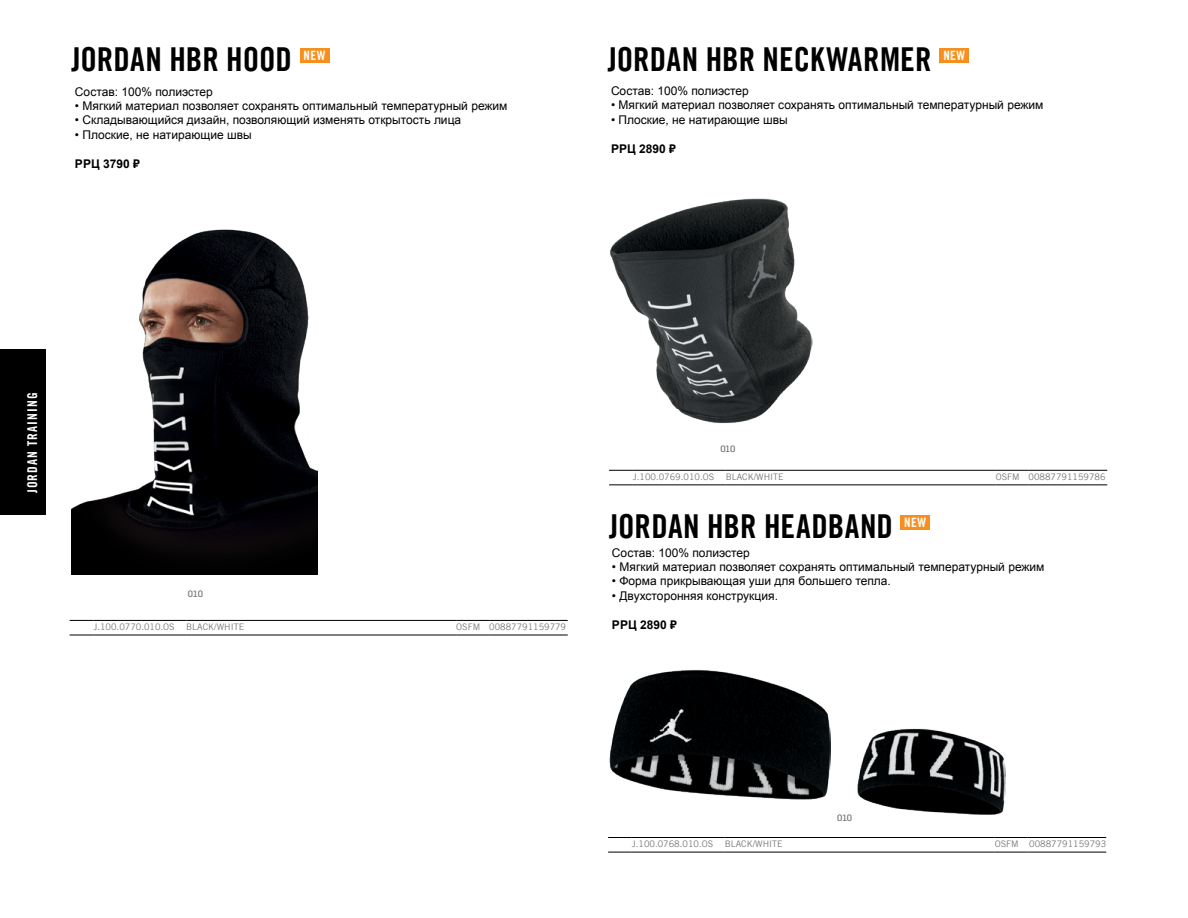
<style>
.page{position:relative;width:1188px;height:918px;background:#fff}
.page>*{position:absolute;margin:0;border:0;box-sizing:border-box;transform-origin:0 0}
.t1{font:700 condensed 33px "Trade Gothicfor Nike 365";color:#000}
.t2{font:700 condensed 13.5px "Trade Gothicfor Nike 365";letter-spacing:.08em;color:#fff}
.t3{font:700 condensed 12.9px "Trade Gothicfor Nike 365";letter-spacing:.035em;color:#fff}
.t4{font:12px "Arial";color:#000}
.t5{font:700 12px "Arial";color:#000}
.t6{font:9px "Trade Gothicfor Nike 365";color:#77787b}
.t7{font:9px "Flama Basic";color:#636466}
</style>
<div class="page">
<div style="left:0;top:349px;width:46px;height:166px;background:#000"></div>
<div style="left:300px;top:48px;width:29px;height:15px;background:#f78f1e"></div>
<div style="left:940px;top:48px;width:29px;height:15px;background:#f78f1e"></div>
<svg style="left:70px;top:620px;width:23px;height:1px"></svg>
<hr style="left:93px;top:620px;width:93px;height:1px;background:#000">
<hr style="left:186px;top:620px;width:270px;height:1px;background:#000">
<hr style="left:456px;top:620px;width:33px;height:1px;background:#000">
<hr style="left:489px;top:620px;width:79px;height:1px;background:#000">
<svg style="left:70px;top:635px;width:23px;height:1px"></svg>
<hr style="left:93px;top:635px;width:93px;height:1px;background:#000">
<hr style="left:186px;top:635px;width:270px;height:1px;background:#000">
<hr style="left:456px;top:635px;width:33px;height:1px;background:#000">
<hr style="left:489px;top:635px;width:79px;height:1px;background:#000">
<svg style="left:609px;top:470px;width:24px;height:1px"></svg>
<hr style="left:633px;top:470px;width:93px;height:1px;background:#000">
<hr style="left:726px;top:470px;width:270px;height:1px;background:#000">
<hr style="left:996px;top:470px;width:33px;height:1px;background:#000">
<hr style="left:1029px;top:470px;width:78px;height:1px;background:#000">
<svg style="left:609px;top:485px;width:24px;height:1px"></svg>
<hr style="left:633px;top:485px;width:93px;height:1px;background:#000">
<hr style="left:726px;top:485px;width:270px;height:1px;background:#000">
<hr style="left:996px;top:485px;width:33px;height:1px;background:#000">
<hr style="left:1029px;top:485px;width:78px;height:1px;background:#000">
<img style="left:71px;top:229px;width:247px;height:346px">
<img style="left:610px;top:198px;width:202px;height:225px">
<div style="left:901px;top:515px;width:29px;height:15px;background:#f78f1e"></div>
<svg style="left:608px;top:837px;width:24px;height:1px"></svg>
<hr style="left:632px;top:837px;width:93px;height:1px;background:#000">
<hr style="left:725px;top:837px;width:270px;height:1px;background:#000">
<hr style="left:995px;top:837px;width:33px;height:1px;background:#000">
<hr style="left:1028px;top:837px;width:78px;height:1px;background:#000">
<svg style="left:608px;top:852px;width:24px;height:1px"></svg>
<hr style="left:632px;top:852px;width:93px;height:1px;background:#000">
<hr style="left:725px;top:852px;width:270px;height:1px;background:#000">
<hr style="left:995px;top:852px;width:33px;height:1px;background:#000">
<hr style="left:1028px;top:852px;width:78px;height:1px;background:#000">
<img style="left:609px;top:670px;width:222px;height:129px">
<img style="left:857px;top:728px;width:149px;height:87px">
<h1 class="t1" style="left:71px;top:40px;width:222px">JORDAN HBR HOOD</h1>
<h1 class="t1" style="left:608px;top:40px;width:326px">JORDAN HBR NECKWARMER</h1>
<p class="t3" style="left:304px;top:48px;width:23px">NEW</p>
<p class="t3" style="left:943px;top:48px;width:23px">NEW</p>
<p class="t4" style="left:75px;top:83px;width:139px">Состав: 100% полиэстер</p>
<p class="t4" style="left:75px;top:98px;width:434px">• Мягкий материал позволяет сохранять оптимальный температурный режим</p>
<p class="t4" style="left:75px;top:112px;width:388px">• Складывающийся дизайн, позволяющий изменять открытость лица</p>
<p class="t4" style="left:75px;top:127px;width:178px">• Плоские, не натирающие швы</p>
<p class="t5" style="left:75px;top:155px;width:66px">РРЦ 3790 ₽</p>
<p class="t4" style="left:611px;top:83px;width:139px">Состав: 100% полиэстер</p>
<p class="t4" style="left:611px;top:97px;width:434px">• Мягкий материал позволяет сохранять оптимальный температурный режим</p>
<p class="t4" style="left:611px;top:112px;width:178px">• Плоские, не натирающие швы</p>
<p class="t5" style="left:611px;top:140px;width:66px">РРЦ 2890 ₽</p>
<p class="t2" style="left:24px;top:493px;width:102px;rotate:-90deg">JORDAN TRAINING</p>
<p class="t7" style="left:188px;top:588px;width:17px">010</p>
<p class="t6" style="left:93px;top:622px;width:83px">J.100.0770.010.OS</p>
<p class="t6" style="left:186px;top:622px;width:60px">BLACK/WHITE</p>
<p class="t6" style="left:456px;top:622px;width:111px">OSFM 00887791159779</p>
<p class="t7" style="left:720px;top:442px;width:17px">010</p>
<p class="t6" style="left:633px;top:472px;width:83px">J.100.0769.010.OS</p>
<p class="t6" style="left:726px;top:472px;width:60px">BLACK/WHITE</p>
<p class="t6" style="left:996px;top:472px;width:111px">OSFM 00887791159786</p>
<h1 class="t1" style="left:609px;top:506px;width:285px">JORDAN HBR HEADBAND</h1>
<p class="t3" style="left:904px;top:515px;width:23px">NEW</p>
<p class="t4" style="left:612px;top:545px;width:139px">Состав: 100% полиэстер</p>
<p class="t4" style="left:612px;top:559px;width:434px">• Мягкий материал позволяет сохранять оптимальный температурный режим</p>
<p class="t4" style="left:612px;top:573px;width:280px">• Форма прикрывающая уши для большего тепла.</p>
<p class="t4" style="left:612px;top:588px;width:168px">• Двухсторонняя конструкция.</p>
<p class="t5" style="left:612px;top:616px;width:66px">РРЦ 2890 ₽</p>
<p class="t7" style="left:837px;top:812px;width:17px">010</p>
<p class="t6" style="left:632px;top:839px;width:83px">J.100.0768.010.OS</p>
<p class="t6" style="left:725px;top:839px;width:60px">BLACK/WHITE</p>
<p class="t6" style="left:995px;top:839px;width:113px">OSFM 00887791159793</p>
</div>
